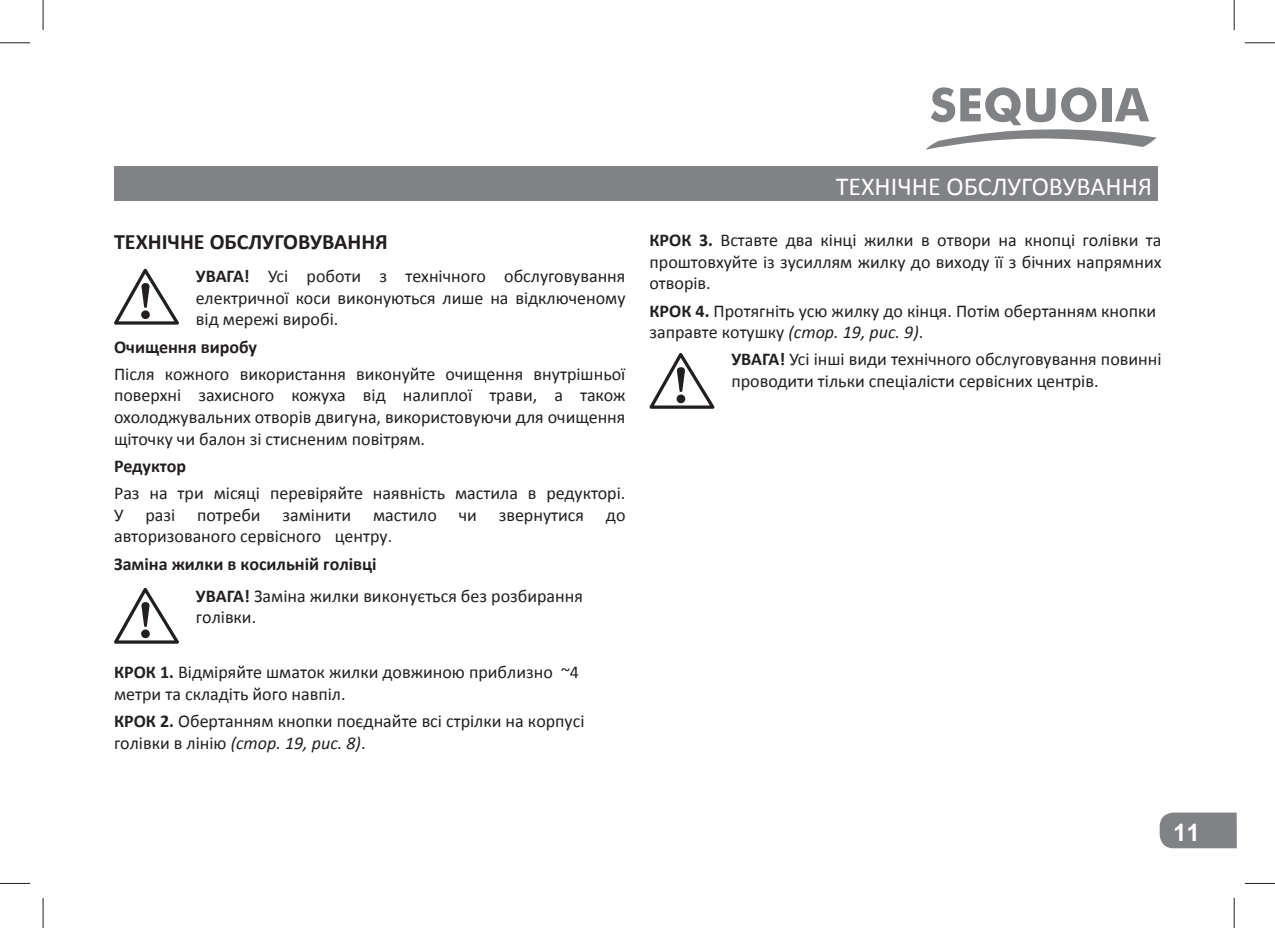
<style>
.page{position:relative;width:1275px;height:928px;background:#fff}
.page>*{position:absolute;margin:0;border:0;box-sizing:border-box;transform-origin:0 0}
.t1{font:26px "Calibri";color:#fff}
.t2{font:700 24px "Arial";color:#fff}
.заголовок{font:700 22px "Calibri";color:#231f20}
.текст{font:18px/21.6px "Calibri";color:#231f20}
.текст-2{font:700 18px "Calibri";color:#231f20}
.s1{font-weight:700}
.s2{font-style:italic}
</style>
<div class="page">
<div style="left:1159px;top:812px;width:77px;height:36px;background:#808285"></div>
<div style="left:114px;top:166px;width:1043px;height:34px;background:#808285"></div>
<hr style="left:43px;top:0;width:1px;height:30px;background:#231f20">
<hr style="left:43px;top:897px;width:1px;height:30px;background:#231f20">
<hr style="left:1233px;top:0;width:1px;height:30px;background:#231f20">
<hr style="left:1233px;top:897px;width:1px;height:30px;background:#231f20">
<hr style="left:0;top:42px;width:30px;height:1px;background:#231f20">
<hr style="left:0;top:883px;width:30px;height:1px;background:#231f20">
<hr style="left:1244px;top:42px;width:30px;height:1px;background:#231f20">
<hr style="left:1244px;top:883px;width:30px;height:1px;background:#231f20">
<svg style="left:114px;top:269px;width:65px;height:55px"></svg>
<svg style="left:114px;top:588px;width:65px;height:55px"></svg>
<svg style="left:649px;top:353px;width:65px;height:56px"></svg>
<svg style="left:926px;top:87px;width:231px;height:63px"></svg>
<div style="left:1102px;top:88px;width:9px;height:33px;background:#808285"></div>
<p class="заголовок" style="left:114px;top:228px;width:275px">ТЕХНІЧНЕ ОБСЛУГОВУВАННЯ</p>
<p class="текст" style="left:196px;top:265px;width:431px;text-align:justify"><span class="s1">УВАГА!</span> Усі роботи з технічного обслуговування електричної коси виконуються лише на відключеному від мережі виробі.</p>
<p class="текст" style="left:114px;top:333px;width:513px;line-height:27.2px"><span class="s1">Очищення виробу<br></span>Після кожного використання виконуйте очищення внутрішньої</p>
<p class="текст" style="left:114px;top:385px;width:513px;text-align:justify">поверхні захисного кожуха від налиплої трави, а також охолоджувальних отворів двигуна, використовуючи для очищення щіточку чи балон зі стисненим повітрям.</p>
<p class="текст" style="left:114px;top:452px;width:513px;line-height:27.2px"><span class="s1">Редуктор<br></span>Раз на три місяці перевіряйте наявність мастила в редукторі.</p>
<p class="текст" style="left:114px;top:504px;width:513px">У разі потреби замінити мастило чи звернутися до авторизованого сервісного центру.</p>
<p class="текст-2" style="left:114px;top:552px;width:264px">Заміна жилки в косильній голівці</p>
<p class="текст" style="left:196px;top:585px;width:388px"><span class="s1">УВАГА!</span> Заміна жилки виконується без розбирання голівки.</p>
<p class="текст" style="left:114px;top:661px;width:466px"><span class="s1">КРОК 1.</span> Відміряйте шматок жилки довжиною приблизно ~4 метри та складіть його навпіл.</p>
<p class="текст" style="left:114px;top:710px;width:472px"><span class="s1">КРОК 2.</span> Обертанням кнопки поєднайте всі стрілки на корпусі голівки в лінію <span class="s2">(стор. 19, рис. 8)</span>.</p>
<p class="t1" style="left:835px;top:169px;width:318px">ТЕХНІЧНЕ ОБСЛУГОВУВАННЯ</p>
<p class="текст" style="left:649px;top:229px;width:513px;text-align:justify"><span class="s1">КРОК 3.</span> Вставте два кінці жилки в отвори на кнопці голівки та проштовхуйте із зусиллям жилку до виходу її з бічних напрямних отворів.</p>
<p class="текст" style="left:649px;top:300px;width:508px"><span class="s1">КРОК 4.</span> Протягніть усю жилку до кінця. Потім обертанням кнопки заправте котушку <span class="s2">(стор. 19, рис. 9)</span>.</p>
<p class="текст" style="left:731px;top:349px;width:431px"><span class="s1">УВАГА!</span> Усі інші види технічного обслуговування повинні проводити тільки спеціалісти сервісних центрів.</p>
<h2 class="t2" style="left:1173px;top:818px;width:28px">11</h2>
</div>
